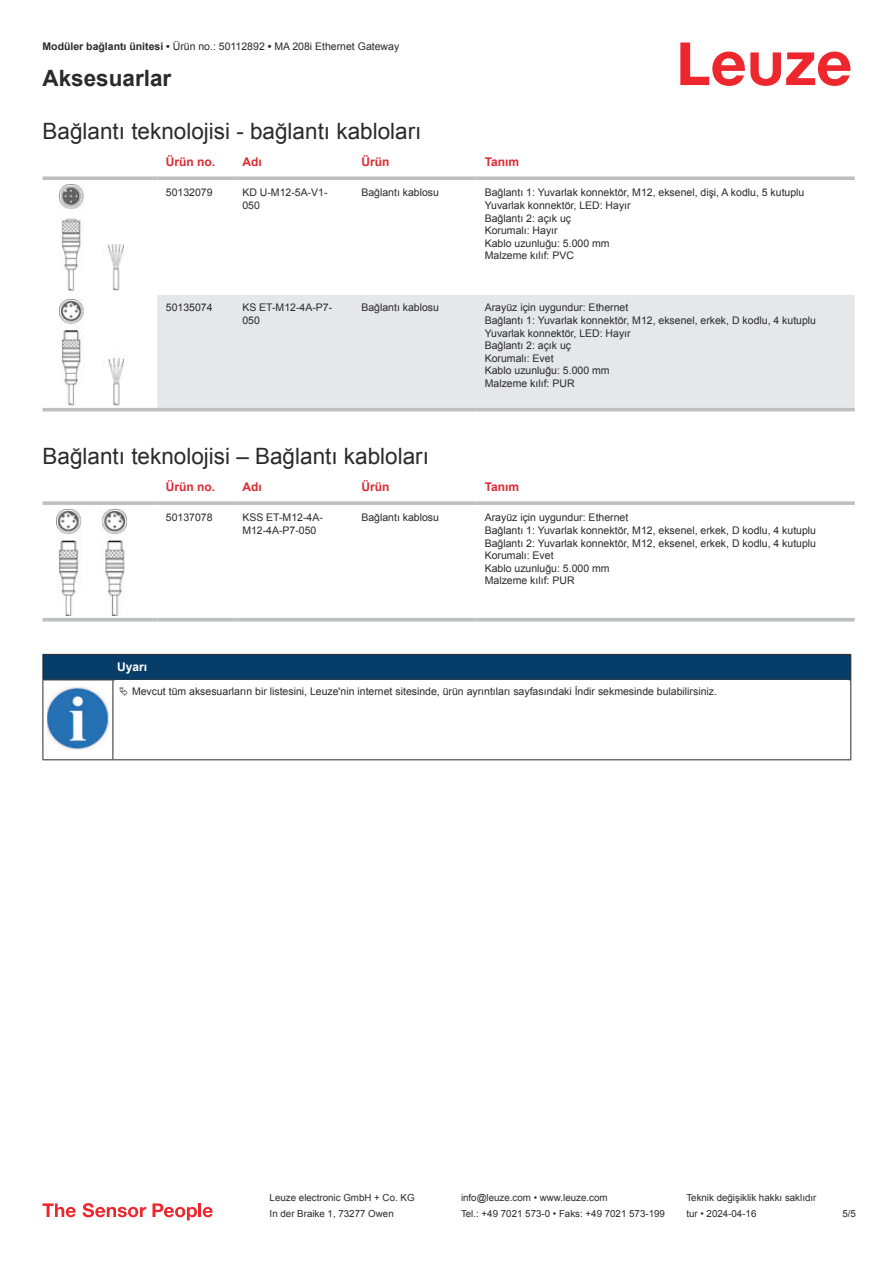
<style>
.page{position:relative;width:893px;height:1263px;background:#fff}
.page>*{position:absolute;margin:0;border:0;box-sizing:border-box;transform-origin:0 0}
.t1{font:22.5px "Arial";color:#2b292a}
.t2{font:700 22.5px "Arial";color:#2b292a}
.t3{font:700 12px "Arial";color:#db2a30}
.t4{font:700 12px "Arial";color:#fff}
.t5{font:10.5px/12.6px "Arial";color:#2b292a}
.t6{font:9.75px "Arial";color:#2b292a}
.s1{font-weight:700}
</style>
<div class="page">
<svg style="left:680px;top:43px;width:170px;height:43px"></svg>
<div style="left:157px;top:295px;width:698px;height:113px;background:#e6e7e9"></div>
<svg style="left:43px;top:176px;width:114px;height:4px"></svg>
<svg style="left:157px;top:176px;width:77px;height:4px"></svg>
<svg style="left:234px;top:176px;width:119px;height:4px"></svg>
<svg style="left:353px;top:176px;width:123px;height:4px"></svg>
<svg style="left:476px;top:176px;width:379px;height:4px;background:#c4c6c8"></svg>
<hr style="left:43px;top:408px;width:114px;height:3px;background:#bdbfc1">
<hr style="left:157px;top:408px;width:77px;height:3px;background:#bdbfc1">
<hr style="left:234px;top:408px;width:119px;height:3px;background:#bdbfc1">
<hr style="left:353px;top:408px;width:123px;height:3px;background:#bdbfc1">
<hr style="left:476px;top:408px;width:379px;height:3px;background:#bdbfc1">
<img style="left:59px;top:184px;width:65px;height:107px">
<img style="left:59px;top:299px;width:65px;height:106px">
<svg style="left:43px;top:515px;width:812px;height:107px"></svg>
<svg style="left:43px;top:501px;width:114px;height:4px"></svg>
<svg style="left:157px;top:501px;width:77px;height:4px"></svg>
<svg style="left:234px;top:501px;width:119px;height:4px"></svg>
<svg style="left:353px;top:501px;width:123px;height:4px"></svg>
<svg style="left:476px;top:501px;width:379px;height:4px;background:#c3c5c7"></svg>
<hr style="left:43px;top:618px;width:114px;height:3px;background:#bdbfc1">
<hr style="left:157px;top:618px;width:77px;height:3px;background:#bdbfc1">
<hr style="left:234px;top:618px;width:119px;height:3px;background:#bdbfc1">
<hr style="left:353px;top:618px;width:123px;height:3px;background:#bdbfc1">
<hr style="left:476px;top:618px;width:379px;height:3px;background:#bdbfc1">
<img style="left:56px;top:509px;width:70px;height:106px">
<div style="left:43px;top:654px;width:808px;height:26px;background:#063d69"></div>
<hr style="left:113px;top:679px;width:738px;height:1px;background:#2b292a">
<hr style="left:43px;top:680px;width:1px;height:75px;background:#2b292a">
<hr style="left:113px;top:680px;width:1px;height:75px;background:#2b292a">
<hr style="left:850px;top:680px;width:1px;height:75px;background:#2b292a">
<hr style="left:43px;top:759px;width:70px;height:1px;background:#2b292a">
<hr style="left:113px;top:759px;width:738px;height:1px;background:#2b292a">
<img style="left:47px;top:686px;width:61px;height:63px">
<svg style="left:43px;top:1203px;width:33px;height:14px"></svg>
<svg style="left:83px;top:1203px;width:63px;height:14px"></svg>
<svg style="left:153px;top:1203px;width:44px;height:17px"></svg>
<hr style="left:198px;top:1203px;width:3px;height:14px;background:#ed272d">
<svg style="left:203px;top:1207px;width:10px;height:10px"></svg>
<p class="t5" style="left:43px;top:41px;width:358px"><span class="s1">Modüler bağlantı ünitesi •</span> Ürün no.: 50112892 <span class="s1">•</span> MA 208i Ethernet Gateway</p>
<h1 class="t2" style="left:43px;top:70px;width:130px">Aksesuarlar</h1>
<h1 class="t1" style="left:43px;top:116px;width:380px">Bağlantı teknolojisi - bağlantı kabloları</h1>
<p class="t3" style="left:166px;top:153px;width:51px">Ürün no.</p>
<p class="t3" style="left:242px;top:153px;width:21px">Adı</p>
<p class="t3" style="left:361px;top:157px;width:29px">Ürün</p>
<p class="t3" style="left:485px;top:153px;width:36px">Tanım</p>
<p class="t5" style="left:166px;top:187px;width:48px">50132079</p>
<p class="t5" style="left:242px;top:186px;width:87px">KD U-M12-5A-V1-<br>050</p>
<p class="t5" style="left:361px;top:186px;width:79px">Bağlantı kablosu</p>
<p class="t5" style="left:485px;top:186px;width:321px">Bağlantı 1: Yuvarlak konnektör, M12, eksenel, dişi, A kodlu, 5 kutuplu<br>Yuvarlak konnektör, LED: Hayır<br>Bağlantı 2: açık uç<br>Korumalı: Hayır<br>Kablo uzunluğu: 5.000 mm<br>Malzeme kılıf: PVC</p>
<p class="t5" style="left:166px;top:302px;width:48px">50135074</p>
<p class="t5" style="left:242px;top:301px;width:91px">KS ET-M12-4A-P7-<br>050</p>
<p class="t5" style="left:361px;top:301px;width:79px">Bağlantı kablosu</p>
<p class="t5" style="left:485px;top:302px;width:333px">Arayüz için uygundur: Ethernet<br>Bağlantı 1: Yuvarlak konnektör, M12, eksenel, erkek, D kodlu, 4 kutuplu<br>Yuvarlak konnektör, LED: Hayır<br>Bağlantı 2: açık uç<br>Korumalı: Evet<br>Kablo uzunluğu: 5.000 mm<br>Malzeme kılıf: PUR</p>
<h1 class="t1" style="left:43px;top:441px;width:388px">Bağlantı teknolojisi – Bağlantı kabloları</h1>
<p class="t3" style="left:166px;top:478px;width:51px">Ürün no.</p>
<p class="t3" style="left:242px;top:478px;width:21px">Adı</p>
<p class="t3" style="left:361px;top:482px;width:29px">Ürün</p>
<p class="t3" style="left:485px;top:478px;width:36px">Tanım</p>
<p class="t5" style="left:166px;top:512px;width:48px">50137078</p>
<p class="t5" style="left:242px;top:511px;width:82px">KSS ET-M12-4A-<br>M12-4A-P7-050</p>
<p class="t5" style="left:361px;top:511px;width:79px">Bağlantı kablosu</p>
<p class="t5" style="left:485px;top:512px;width:333px">Arayüz için uygundur: Ethernet<br>Bağlantı 1: Yuvarlak konnektör, M12, eksenel, erkek, D kodlu, 4 kutuplu Bağlantı 2: Yuvarlak konnektör, M12, eksenel, erkek, D kodlu, 4 kutuplu Korumalı: Evet<br>Kablo uzunluğu: 5.000 mm<br>Malzeme kılıf: PUR</p>
<p class="t4" style="left:117px;top:659px;width:32px">Uyarı</p>
<p class="t5" style="left:132px;top:685px;width:586px">Mevcut tüm aksesuarların bir listesini, Leuze'nin internet sitesinde, ürün ayrıntıları sayfasındaki İndir sekmesinde bulabilirsiniz.</p>
<p class="t6" style="left:270px;top:1194px;width:146px">Leuze electronic GmbH + Co. KG</p>
<p class="t6" style="left:461px;top:1194px;width:148px">info@leuze.com • www.leuze.com</p>
<p class="t6" style="left:686px;top:1191px;width:132px">Teknik değişiklik hakkı saklıdır</p>
<p class="t6" style="left:270px;top:1210px;width:126px">In der Braike 1, 73277 Owen</p>
<p class="t6" style="left:461px;top:1207px;width:205px">Tel.: +49 7021 573-0 • Faks: +49 7021 573-199</p>
<p class="t6" style="left:686px;top:1210px;width:72px">tur • 2024-04-16</p>
<p class="t6" style="left:842px;top:1210px;width:15px">5 /5</p>
</div>
